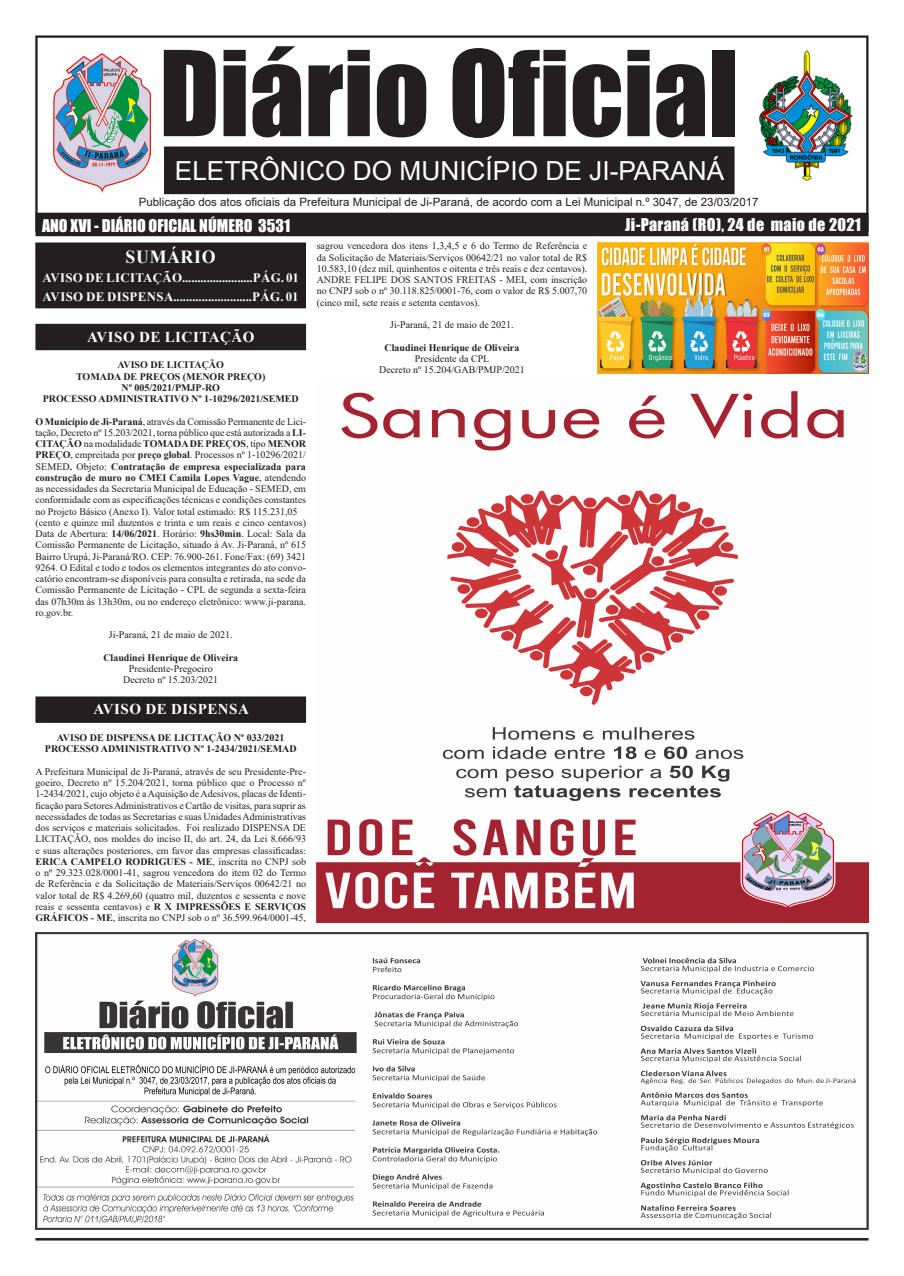
<style>
.page{position:relative;width:904px;height:1276px;background:#fff}
.page>*{position:absolute;margin:0;border:0;box-sizing:border-box;transform-origin:0 0}
.t1{font:109.12px "Impact";color:#231f20}
.t2{font:26.25px "Arial";color:#fff}
.Título{font:700 18.38px "Times New Roman";letter-spacing:.035em;color:#fff}
.t3{font:16.12px "Impact";color:#fff}
.t4{font:16.12px "Impact";letter-spacing:.02em;color:#fff}
.t5{font:700 15px "Times New Roman";letter-spacing:.035em;color:#fff}
.Título-2{font:700 12.88px "Times New Roman";letter-spacing:.025em;color:#fff}
.t6{font:11.5px "Arial";color:#231f20}
.Edital{font:10px/11.2px "Times New Roman";color:#231f20;text-align:justify}
.Edital-2{font:700 10px "Times New Roman";color:#231f20}
.s1{font-weight:700}
</style>
<div class="page">
<div style="left:35px;top:35px;width:833px;height:197px;border:2px solid #231f20"></div>
<div style="left:165px;top:147px;width:569px;height:47px;background:#231f20"></div>
<div style="left:164px;top:146px;width:570px;height:48px;border:1px solid #231f20"></div>
<img style="left:53px;top:54px;width:98px;height:138px">
<img style="left:759px;top:50px;width:93px;height:131px">
<hr style="left:35px;top:1238px;width:833px;height:2px;background:#231f20">
<div style="left:36px;top:213px;width:832px;height:23px;background:#231f20"></div>
<div style="left:36px;top:243px;width:269px;height:65px;background:#231f20"></div>
<div style="left:35px;top:242px;width:271px;height:66px;border:1px solid #231f20"></div>
<div style="left:38px;top:326px;width:266px;height:22px;background:#231f20"></div>
<div style="left:35px;top:324px;width:271px;height:26px;border:5px solid #231f20"></div>
<img style="left:35px;top:932px;width:833px;height:297px">
<div style="left:38px;top:699px;width:266px;height:21px;background:#231f20"></div>
<div style="left:35px;top:696px;width:271px;height:27px;border:5px solid #231f20"></div>
<img style="left:317px;top:391px;width:551px;height:531px">
<img style="left:598px;top:242px;width:270px;height:131px">
<p class="t1" style="left:159px;top:9px;width:580px">Diário Oficial</p>
<p class="t2" style="left:175px;top:152px;width:551px">ELETRÔNICO DO MUNICÍPIO DE JI-PARANÁ</p>
<p class="t6" style="left:139px;top:194px;width:621px">Publicação dos atos oficiais da Prefeitura Municipal de Ji-Paraná, de acordo com a Lei Municipal n.º 3047, de 23/03/2017</p>
<p class="t3" style="left:42px;top:213px;width:250px">ANO XVI - DIÁRIO OFICIAL NÚMERO 3531</p>
<p class="t4" style="left:625px;top:212px;width:237px">Ji-Paraná (RO), 24 de maio de 2021</p>
<p class="Título" style="left:126px;top:244px;width:91px">SUMÁRIO</p>
<p class="Título-2" style="left:43px;top:268px;width:258px">AVISO DE LICITAÇÃO.......................PÁG. 01</p>
<p class="Título-2" style="left:43px;top:287px;width:257px">AVISO DE DISPENSA.........................PÁG. 01</p>
<p class="t5" style="left:87px;top:326px;width:169px">AVISO DE LICITAÇÃO</p>
<p class="Edital-2" style="left:118px;top:358px;width:108px">AVISO DE LICITAÇÃO</p>
<p class="Edital-2" style="left:76px;top:369px;width:191px">TOMADA DE PREÇOS (MENOR PREÇO)</p>
<p class="Edital-2" style="left:121px;top:380px;width:100px">Nº 005/2021/PMJP-RO</p>
<p class="Edital-2" style="left:43px;top:391px;width:257px">PROCESSO ADMINISTRATIVO Nº 1-10296/2021/SEMED</p>
<p class="Edital" style="left:35px;top:415px;width:272px;text-align:left"><span class="s1">O Município de Ji-Paraná</span>, através da Comissão Permanente de Lici&shy;tação, Decreto nº 15.203/2021, torna público que está autorizada a <span class="s1">LI-CITAÇÃO</span> na modalidade <span class="s1">TOMADA DE PREÇOS</span>, tipo <span class="s1">MENOR PREÇO</span>, empreitada por <span class="s1">preço global</span>. Processos nº 1-10296/2021/ SEMED<span class="s1">.</span> Objeto: <span class="s1">Contratação de empresa especializada para construção de muro no CMEI Camila Lopes Vague</span>, atendendo as necessidades da Secretaria Municipal de Educação - SEMED, em conformidade com as especificações técnicas e condições constantes no Projeto Básico (Anexo I). Valor total estimado: R$ 115.231,05 (cento e quinze mil duzentos e trinta e um reais e cinco centavos)<br>Data de Abertura: <span class="s1">14/06/2021</span>. Horário: <span class="s1">9hs30min</span>. Local: Sala da Comissão Permanente de Licitação, situado à Av. Ji-Paraná, nº 615<br>Bairro Urupá, Ji-Paraná/RO. CEP: 76.900-261. Fone/Fax: (69) 3421<br>9264. O Edital e todo e todos os elementos integrantes do ato convo&shy;catório encontram-se disponíveis para consulta e retirada, na sede da Comissão Permanente de Licitação - CPL de segunda a sexta-feira das 07h30m às 13h30m, ou no endereço eletrônico: www.ji-parana. ro.gov.br.</p>
<p class="Edital" style="left:109px;top:629px;width:125px">Ji-Paraná, 21 de maio de 2021.</p>
<p class="Edital-2" style="left:103px;top:650px;width:136px">Claudinei Henrique de Oliveira</p>
<p class="Edital" style="left:129px;top:663px;width:85px">Presidente-Pregoeiro</p>
<p class="Edital" style="left:123px;top:674px;width:97px">Decreto nº 15.203/2021</p>
<p class="t5" style="left:93px;top:698px;width:157px">AVISO DE DISPENSA</p>
<p class="Edital-2" style="left:57px;top:730px;width:229px">AVISO DE DISPENSA DE LICITAÇÃO Nº 033/2021</p>
<p class="Edital-2" style="left:45px;top:742px;width:253px">PROCESSO ADMINISTRATIVO Nº 1-2434/2021/SEMAD</p>
<p class="Edital" style="left:35px;top:765px;width:272px">A Prefeitura Municipal de Ji-Paraná, através de seu Presidente-Pre&shy;goeiro, Decreto nº 15.204/2021, torna público que o Processo nº 1-2434/2021, cujo objeto é a Aquisição de Adesivos, placas de Identi&shy;ficação para Setores Administrativos e Cartão de visitas, para suprir as necessidades de todas as Secretarias e suas Unidades Administrativas dos serviços e materiais solicitados. Foi realizado DISPENSA DE LICITAÇÃO, nos moldes do inciso II, do art. 24, da Lei 8.666/93 e suas alterações posteriores, em favor das empresas classificadas:<br><span class="s1">ERICA CAMPELO RODRIGUES - ME</span>, inscrita no CNPJ sob o nº 29.323.028/0001-41, sagrou vencedora do item 02 do Termo de Referência e da Solicitação de Materiais/Serviços 00642/21 no valor total de R$ 4.269,60 (quatro mil, duzentos e sessenta e nove reais e sessenta centavos) e <span class="s1">R X IMPRESSÕES E SERVIÇOS GRÁFICOS - ME</span>, inscrita no CNPJ sob o nº 36.599.964/0001-45,</p>
<p class="Edital" style="left:317px;top:240px;width:272px">sagrou vencedora dos itens 1,3,4,5 e 6 do Termo de Referência e da Solicitação de Materiais/Serviços 00642/21 no valor total de R$ 10.583,10 (dez mil, quinhentos e oitenta e três reais e dez centavos).<br>ANDRE FELIPE DOS SANTOS FREITAS - MEI, com inscrição no CNPJ sob o nº 30.118.825/0001-76, com o valor de R$ 5.007,70 (cinco mil, sete reais e setenta centavos).</p>
<p class="Edital" style="left:390px;top:319px;width:125px">Ji-Paraná, 21 de maio de 2021.</p>
<p class="Edital-2" style="left:384px;top:340px;width:136px">Claudinei Henrique de Oliveira</p>
<p class="Edital" style="left:415px;top:353px;width:76px">Presidente da CPL</p>
<p class="Edital" style="left:379px;top:364px;width:147px">Decreto nº 15.204/GAB/PMJP/2021</p>
</div>
